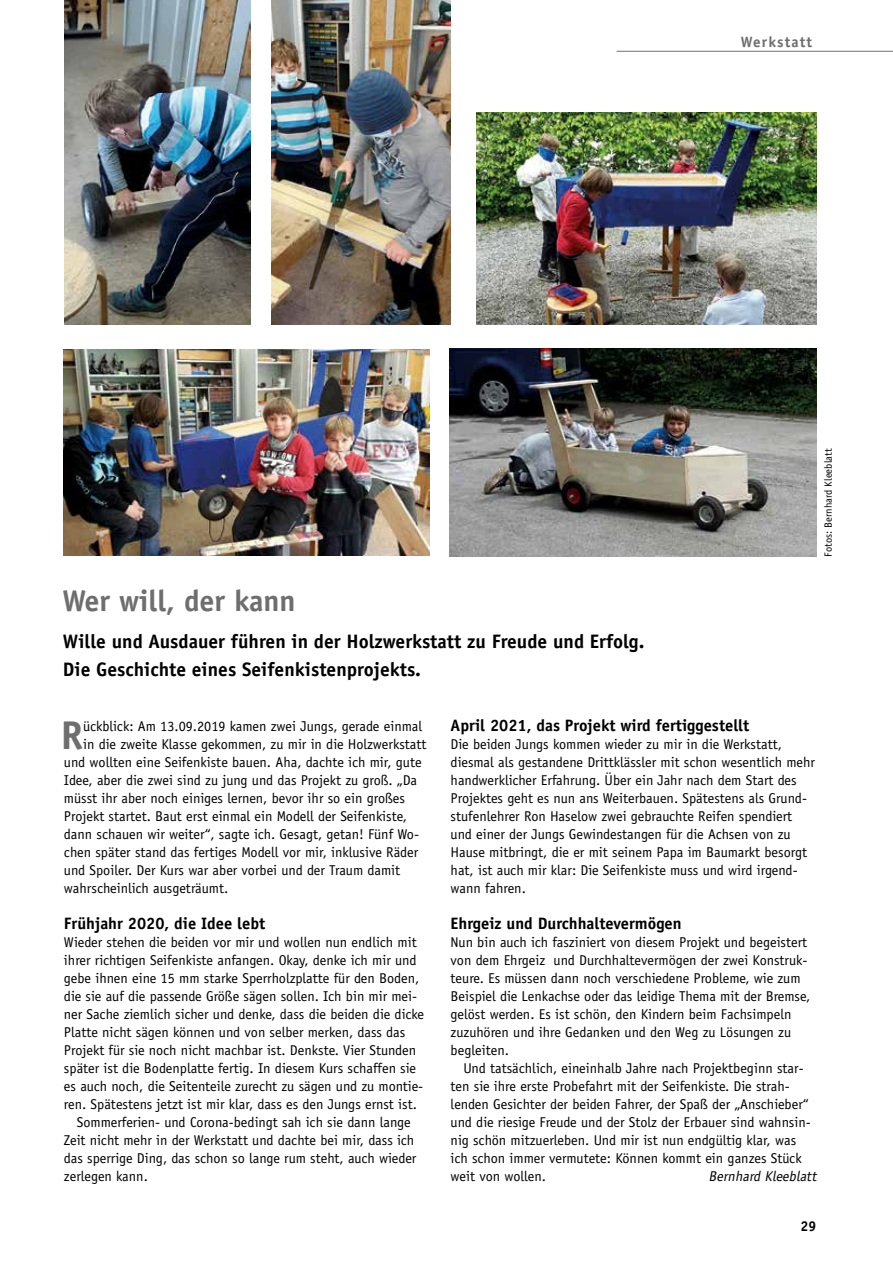
<style>
.page{position:relative;width:893px;height:1263px;background:#fff}
.page>*{position:absolute;margin:0;border:0;box-sizing:border-box;transform-origin:0 0}
.t1{font:700 40.2px "Officina Sans Std";color:#6e6e6e}
.t2{font:700 30px "Officina Sans Std";color:#6e6e6e}
.t3{font:700 19.5px/28.5px "Officina Sans Std";color:#000}
.t4{font:700 16.5px "Officina Sans Std";color:#000}
.t5{font:700 15px "Officina Sans Std";letter-spacing:.08em;color:#6e6e6e}
.t6{font:14.25px/18px "Officina Sans Std";color:#000}
.t7{font:italic 14.25px "Officina Sans Std";color:#000}
.t8{font:700 14.25px "Officina Sans Std";color:#000}
.t9{font:10.5px "Officina Sans Std";color:#000}
</style>
<div class="page">
<hr style="left:617px;top:51px;width:276px;height:1px;background:#6e6e6e">
<img style="left:449px;top:349px;width:367px;height:208px">
<img style="left:64px;top:0;width:187px;height:324px">
<img style="left:272px;top:0;width:179px;height:324px">
<img style="left:476px;top:112px;width:340px;height:212px">
<img style="left:64px;top:350px;width:365px;height:206px">
<p class="t5" style="left:741px;top:32px;width:73px">Werkstatt</p>
<h2 class="t2" style="left:62px;top:582px;width:235px">Wer will, der kann</h2>
<h3 class="t3" style="left:63px;top:627px;width:583px">Wille und Ausdauer führen in der Holzwerkstatt zu Freude und Erfolg.<br>Die Geschichte eines Seifenkistenprojekts.</h3>
<p class="t9" style="left:822px;top:557px;width:110px;rotate:-90deg">Fotos: Bernhard Kleeblatt</p>
<h1 class="t1" style="left:61px;top:710px;width:24px">R</h1>
<p class="t6" style="left:83px;top:717px;width:340px">ückblick: Am 13.09.2019 kamen zwei Jungs, gerade einmal</p>
<p class="t6" style="left:83px;top:735px;width:345px">in die zweite Klasse gekommen, zu mir in die Holzwerkstatt</p>
<p class="t6" style="left:64px;top:753px;width:359px">und wollten eine Seifenkiste bauen. Aha, dachte ich mir, gute</p>
<p class="t6" style="left:64px;top:771px;width:355px">Idee, aber die zwei sind zu jung und das Projekt zu groß. „Da</p>
<p class="t6" style="left:64px;top:789px;width:343px">müsst ihr aber noch einiges lernen, bevor ihr so ein großes</p>
<p class="t6" style="left:64px;top:807px;width:345px">Projekt startet. Baut erst einmal ein Modell der Seifenkiste,</p>
<p class="t6" style="left:64px;top:825px;width:357px">dann schauen wir weiter“, sagte ich. Gesagt, getan! Fünf Wo-</p>
<p class="t6" style="left:64px;top:843px;width:356px">chen später stand das fertiges Modell vor mir, inklusive Räder</p>
<p class="t6" style="left:64px;top:861px;width:338px">und Spoiler. Der Kurs war aber vorbei und der Traum damit</p>
<p class="t6" style="left:64px;top:879px;width:166px">wahrscheinlich ausgeträumt.</p>
<p class="t4" style="left:64px;top:913px;width:203px">Frühjahr 2020, die Idee lebt</p>
<p class="t6" style="left:64px;top:933px;width:354px">Wieder stehen die beiden vor mir und wollen nun endlich mit</p>
<p class="t6" style="left:64px;top:951px;width:354px">ihrer richtigen Seifenkiste anfangen. Okay, denke ich mir und</p>
<p class="t6" style="left:64px;top:969px;width:357px">gebe ihnen eine 15 mm starke Sperrholzplatte für den Boden,</p>
<p class="t6" style="left:64px;top:987px;width:355px">die sie auf die passende Größe sägen sollen. Ich bin mir mei-</p>
<p class="t6" style="left:64px;top:1005px;width:362px">ner Sache ziemlich sicher und denke, dass die beiden die dicke</p>
<p class="t6" style="left:64px;top:1023px;width:343px">Platte nicht sägen können und von selber merken, dass das</p>
<p class="t6" style="left:64px;top:1041px;width:354px">Projekt für sie noch nicht machbar ist. Denkste. Vier Stunden</p>
<p class="t6" style="left:64px;top:1059px;width:354px">später ist die Bodenplatte fertig. In diesem Kurs schaffen sie</p>
<p class="t6" style="left:64px;top:1077px;width:361px">es auch noch, die Seitenteile zurecht zu sägen und zu montie-</p>
<p class="t6" style="left:64px;top:1095px;width:354px">ren. Spätestens jetzt ist mir klar, dass es den Jungs ernst ist.</p>
<p class="t6" style="left:77px;top:1113px;width:335px">Sommerferien- und Corona-bedingt sah ich sie dann lange</p>
<p class="t6" style="left:64px;top:1131px;width:352px">Zeit nicht mehr in der Werkstatt und dachte bei mir, dass ich</p>
<p class="t6" style="left:64px;top:1149px;width:354px">das sperrige Ding, das schon so lange rum steht, auch wieder</p>
<p class="t6" style="left:64px;top:1167px;width:85px">zerlegen kann.</p>
<p class="t4" style="left:451px;top:715px;width:300px">April 2021, das Projekt wird fertiggestellt</p>
<p class="t6" style="left:451px;top:735px;width:366px">Die beiden Jungs kommen wieder zu mir in die Werkstatt, diesmal als gestandene Drittklässler mit schon wesentlich mehr handwerklicher Erfahrung. Über ein Jahr nach dem Start des Projektes geht es nun ans Weiterbauen. Spätestens als Grund&shy;stufenlehrer Ron Haselow zwei gebrauchte Reifen spendiert und einer der Jungs Gewindestangen für die Achsen von zu Hause mitbringt, die er mit seinem Papa im Baumarkt besorgt hat, ist auch mir klar: Die Seifenkiste muss und wird irgend&shy;wann fahren.</p>
<p class="t4" style="left:451px;top:913px;width:233px">Ehrgeiz und Durchhaltevermögen</p>
<p class="t6" style="left:451px;top:933px;width:361px">Nun bin auch ich fasziniert von diesem Projekt und begeistert von dem Ehrgeiz und Durchhaltevermögen der zwei Konstruk&shy;teure. Es müssen dann noch verschiedene Probleme, wie zum Beispiel die Lenkachse oder das leidige Thema mit der Bremse, gelöst werden. Es ist schön, den Kindern beim Fachsimpeln zuzuhören und ihre Gedanken und den Weg zu Lösungen zu begleiten.</p>
<p class="t6" style="left:451px;top:1059px;width:362px;text-indent:13px">Und tatsächlich, eineinhalb Jahre nach Projektbeginn star&shy;ten sie ihre erste Probefahrt mit der Seifenkiste. Die strah&shy;lenden Gesichter der beiden Fahrer, der Spaß der „Anschieber“ und die riesige Freude und der Stolz der Erbauer sind wahnsin&shy;nig schön mitzuerleben. Und mir ist nun endgültig klar, was ich schon immer vermutete: Können kommt ein ganzes Stück weit von wollen.</p>
<p class="t7" style="left:709px;top:1167px;width:112px">Bernhard Kleeblatt</p>
<p class="t8" style="left:801px;top:1217px;width:17px">29</p>
</div>
